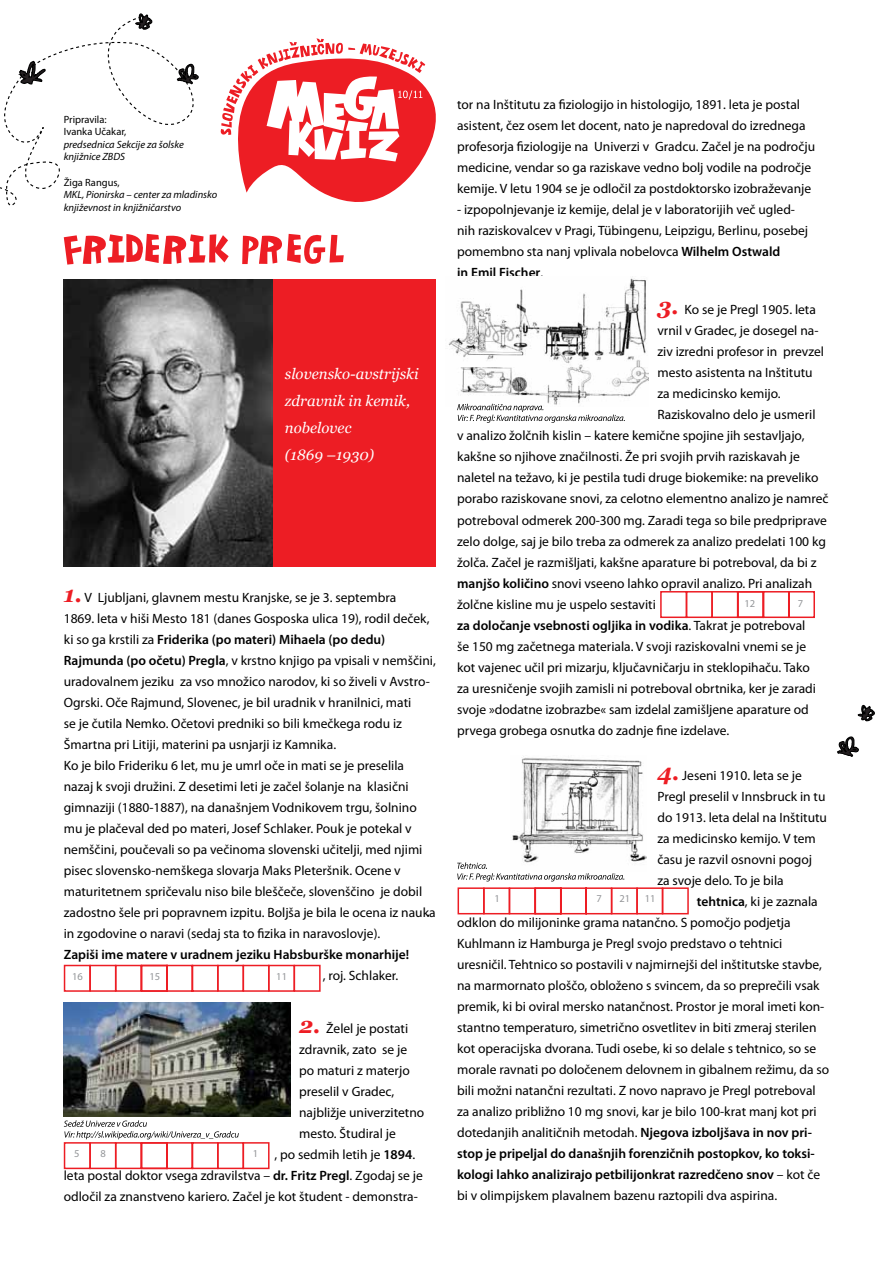
<style>
.page{position:relative;width:893px;height:1263px;background:#fff}
.page>*{position:absolute;margin:0;border:0;box-sizing:border-box;transform-origin:0 0}
.t1{font:italic 15px/27px "Georgia";color:#fff}
.t2{font:13.5px/21px "Myriad Pro";color:#000}
.t3{font:600 13.5px "Myriad Pro";color:#000}
.t4{font:italic 10.5px/12.6px "Myriad Pro";color:#000}
.t5{font:10.5px/12.6px "Myriad Pro";color:#000}
.t6{font:10.5px "Myriad Pro";color:#939598}
.s1{font-family:"Georgia";font-weight:700;font-style:italic;font-size:22.5px;color:#ed1d24}
.s2{font-weight:600}
.s3{font-weight:400}
</style>
<div class="page">
<div style="left:270px;top:279px;width:166px;height:288px;background:#ed1d24"></div>
<svg style="left:837px;top:736px;width:22px;height:21px"></svg>
<svg style="left:857px;top:704px;width:18px;height:17px"></svg>
<svg style="left:0;top:13px;width:436px;height:193px"></svg>
<div style="left:660px;top:591px;width:27px;height:27px;border:2px solid #ed1d24"></div>
<div style="left:686px;top:591px;width:27px;height:27px;border:2px solid #ed1d24"></div>
<div style="left:711px;top:591px;width:27px;height:27px;border:2px solid #ed1d24"></div>
<svg style="left:736px;top:591px;width:79px;height:28px"></svg>
<div style="left:243px;top:965px;width:27px;height:27px;border:2px solid #ed1d24"></div>
<div style="left:268px;top:965px;width:27px;height:27px;border:2px solid #ed1d24"></div>
<div style="left:294px;top:965px;width:27px;height:27px;border:2px solid #ed1d24"></div>
<div style="left:64px;top:965px;width:27px;height:27px;border:2px solid #ed1d24"></div>
<div style="left:89px;top:965px;width:27px;height:27px;border:2px solid #ed1d24"></div>
<div style="left:115px;top:965px;width:27px;height:27px;border:2px solid #ed1d24"></div>
<svg style="left:140px;top:964px;width:79px;height:28px"></svg>
<div style="left:217px;top:965px;width:27px;height:27px;border:2px solid #ed1d24"></div>
<div style="left:636px;top:887px;width:27px;height:27px;border:2px solid #ed1d24"></div>
<div style="left:662px;top:887px;width:27px;height:27px;border:2px solid #ed1d24"></div>
<div style="left:458px;top:887px;width:27px;height:27px;border:2px solid #ed1d24"></div>
<div style="left:483px;top:887px;width:27px;height:27px;border:2px solid #ed1d24"></div>
<div style="left:509px;top:887px;width:27px;height:27px;border:2px solid #ed1d24"></div>
<svg style="left:534px;top:887px;width:79px;height:28px"></svg>
<div style="left:611px;top:887px;width:27px;height:27px;border:2px solid #ed1d24"></div>
<div style="left:243px;top:1142px;width:27px;height:27px;border:2px solid #ed1d24"></div>
<div style="left:217px;top:1142px;width:27px;height:27px;border:2px solid #ed1d24"></div>
<img style="left:64px;top:279px;width:208px;height:288px">
<svg style="left:242px;top:234px;width:102px;height:31px"></svg>
<svg style="left:64px;top:234px;width:165px;height:31px"></svg>
<img style="left:64px;top:1003px;width:227px;height:114px">
<img style="left:448px;top:278px;width:201px;height:126px">
<img style="left:512px;top:756px;width:134px;height:106px">
<svg style="left:64px;top:1120px;width:175px;height:50px"></svg>
<svg style="left:457px;top:404px;width:168px;height:19px"></svg>
<svg style="left:457px;top:862px;width:167px;height:19px"></svg>
<p class="t5" style="left:64px;top:113px;width:64px">Pripravila:<br>Ivanka Učakar,</p>
<p class="t4" style="left:64px;top:138px;width:122px">predsednica Sekcije za šolske knjižnice ZBDS</p>
<p class="t5" style="left:64px;top:176px;width:57px">Žiga Rangus,</p>
<p class="t4" style="left:64px;top:188px;width:155px">MKL, Pionirska – center za mladinsko književnost in knjižničarstvo</p>
<p class="t1" style="left:285px;top:361px;width:135px">slovensko-avstrijski zdravnik in kemik, nobelovec<br>(1869 –1930)</p>
<p class="t2" style="left:64px;top:587px;width:374px"><span class="s1">1.</span> V Ljubljani, glavnem mestu Kranjske, se je 3. septembra<br>1869. leta v hiši Mesto 181 (danes Gosposka ulica 19), rodil deček, ki so ga krstili za <span class="s2">Friderika (po materi) Mihaela (po dedu)<br>Rajmunda (po očetu) Pregla</span>, v krstno knjigo pa vpisali v nemščini, uradovalnem jeziku za vso množico narodov, ki so živeli v Avstro-Ogrski. Oče Rajmund, Slovenec, je bil uradnik v hranilnici, mati<br>se je čutila Nemko. Očetovi predniki so bili kmečkega rodu iz Šmartna pri Litiji, materini pa usnjarji iz Kamnika.<br>Ko je bilo Frideriku 6 let, mu je umrl oče in mati se je preselila nazaj k svoji družini. Z desetimi leti je začel šolanje na klasični gimnaziji (1880-1887), na današnjem Vodnikovem trgu, šolnino mu je plačeval ded po materi, Josef Schlaker. Pouk je potekal v nemščini, poučevali so pa večinoma slovenski učitelji, med njimi pisec slovensko-nemškega slovarja Maks Pleteršnik. Ocene v maturitetnem spričevalu niso bile bleščeče, slovenščino je dobil zadostno šele pri popravnem izpitu. Boljša je bila le ocena iz nauka in zgodovine o naravi (sedaj sta to fizika in naravoslovje).</p>
<p class="t3" style="left:64px;top:946px;width:347px">Zapiši ime matere v uradnem jeziku Habsburške monarhije!</p>
<p class="t2" style="left:323px;top:965px;width:77px">, roj. Schlaker.</p>
<p class="t2" style="left:299px;top:1018px;width:111px"><span class="s1">2.</span> Želel je postati</p>
<p class="t2" style="left:299px;top:1039px;width:110px">zdravnik, zato se je</p>
<p class="t2" style="left:299px;top:1060px;width:112px">po maturi z materjo</p>
<p class="t2" style="left:299px;top:1081px;width:97px">preselil v Gradec,</p>
<p class="t2" style="left:299px;top:1102px;width:127px">najbližje univerzitetno</p>
<p class="t2" style="left:299px;top:1123px;width:98px">mesto. Študiral je</p>
<p class="t2" style="left:274px;top:1144px;width:142px">, po sedmih letih je <span class="s2">1894</span>.</p>
<p class="t2" style="left:64px;top:1165px;width:361px">leta postal doktor vsega zdravilstva – <span class="s2">dr. Fritz Pregl</span>. Zgodaj se je</p>
<p class="t2" style="left:64px;top:1186px;width:356px">odločil za znanstveno kariero. Začel je kot študent - demonstra-</p>
<p class="t6" style="left:72px;top:970px;width:12px">16</p>
<p class="t6" style="left:149px;top:970px;width:12px">15</p>
<p class="t6" style="left:276px;top:970px;width:12px">11</p>
<p class="t6" style="left:74px;top:1147px;width:7px">5</p>
<p class="t6" style="left:101px;top:1147px;width:7px">8</p>
<p class="t6" style="left:253px;top:1147px;width:7px">1</p>
<p class="t2" style="left:457px;top:94px;width:359px">tor na Inštitutu za fiziologijo in histologijo, 1891. leta je postal asistent, čez osem let docent, nato je napredoval do izrednega profesorja fiziologije na Univerzi v Gradcu. Začel je na področju medicine, vendar so ga raziskave vedno bolj vodile na področje kemije. V letu 1904 se je odločil za postdoktorsko izobraževanje</p>
<p class="t2" style="left:457px;top:199px;width:353px">- izpopolnjevanje iz kemije, delal je v laboratorijih več ugled&shy;nih raziskovalcev v Pragi, Tübingenu, Leipzigu, Berlinu, posebej pomembno sta nanj vplivala nobelovca <span class="s2">Wilhelm Ostwald<br>in Emil Fischer</span>.</p>
<p class="t2" style="left:657px;top:299px;width:160px"><span class="s1">3.</span> Ko se je Pregl 1905. leta</p>
<p class="t2" style="left:657px;top:320px;width:163px">vrnil v Gradec, je dosegel na-</p>
<p class="t2" style="left:657px;top:341px;width:168px">ziv izredni profesor in prevzel</p>
<p class="t2" style="left:657px;top:362px;width:157px">mesto asistenta na Inštitutu</p>
<p class="t2" style="left:657px;top:383px;width:125px">za medicinsko kemijo.</p>
<p class="t2" style="left:657px;top:404px;width:160px">Raziskovalno delo je usmeril</p>
<p class="t2" style="left:457px;top:425px;width:349px">v analizo žolčnih kislin – katere kemične spojine jih sestavljajo,</p>
<p class="t2" style="left:457px;top:446px;width:344px">kakšne so njihove značilnosti. Že pri svojih prvih raziskavah je</p>
<p class="t2" style="left:457px;top:467px;width:363px">naletel na težavo, ki je pestila tudi druge biokemike: na preveliko</p>
<p class="t2" style="left:457px;top:488px;width:373px">porabo raziskovane snovi, za celotno elementno analizo je namreč</p>
<p class="t2" style="left:457px;top:509px;width:371px">potreboval odmerek 200-300 mg. Zaradi tega so bile predpriprave</p>
<p class="t2" style="left:457px;top:530px;width:370px">zelo dolge, saj je bilo treba za odmerek za analizo predelati 100 kg</p>
<p class="t2" style="left:457px;top:551px;width:361px">žolča. Začel je razmišljati, kakšne aparature bi potreboval, da bi z</p>
<p class="t2" style="left:457px;top:572px;width:357px"><span class="s2">manjšo količino</span> snovi vseeno lahko opravil analizo. Pri analizah</p>
<p class="t2" style="left:457px;top:593px;width:200px">žolčne kisline mu je uspelo sestaviti</p>
<p class="t3" style="left:457px;top:616px;width:350px">za določanje vsebnosti ogljika in vodika<span class="s3">. Takrat je potreboval</span></p>
<p class="t2" style="left:457px;top:635px;width:351px">še 150 mg začetnega materiala. V svoji raziskovalni vnemi se je</p>
<p class="t2" style="left:457px;top:656px;width:354px">kot vajenec učil pri mizarju, ključavničarju in steklopihaču. Tako</p>
<p class="t2" style="left:457px;top:677px;width:360px">za uresničenje svojih zamisli ni potreboval obrtnika, ker je zaradi</p>
<p class="t2" style="left:457px;top:698px;width:353px">svoje »dodatne izobrazbe« sam izdelal zamišljene aparature od</p>
<p class="t2" style="left:457px;top:719px;width:274px">prvega grobega osnutka do zadnje fine izdelave.</p>
<p class="t6" style="left:744px;top:597px;width:12px">12</p>
<p class="t6" style="left:798px;top:597px;width:7px">7</p>
<p class="t2" style="left:657px;top:765px;width:171px"><span class="s1">4.</span> Jeseni 1910. leta se je<br>Pregl preselil v Innsbruck in tu do 1913. leta delal na Inštitutu za medicinsko kemijo. V tem času je razvil osnovni pogoj za svoje delo. To je bila</p>
<p class="t2" style="left:457px;top:891px;width:374px;text-indent:240px"><span class="s2">tehtnica</span>, ki je zaznala odklon do milijoninke grama natančno. S pomočjo podjetja Kuhlmann iz Hamburga je Pregl svojo predstavo o tehtnici uresničil. Tehtnico so postavili v najmirnejši del inštitutske stavbe, na marmornato ploščo, obloženo s svincem, da so preprečili vsak premik, ki bi oviral mersko natančnost. Prostor je moral imeti kon&shy;stantno temperaturo, simetrično osvetlitev in biti zmeraj sterilen kot operacijska dvorana. Tudi osebe, ki so delale s tehtnico, so se morale ravnati po določenem delovnem in gibalnem režimu, da so bili možni natančni rezultati. Z novo napravo je Pregl potreboval za analizo približno 10 mg snovi, kar je bilo 100-krat manj kot pri dotedanjih analitičnih metodah. <span class="s2">Njegova izboljšava in nov pri&shy;stop je pripeljal do današnjih forenzičnih postopkov, ko toksi&shy;kologi lahko analizirajo petbilijonkrat razredčeno snov</span> – kot če bi v olimpijskem plavalnem bazenu raztopili dva aspirina.</p>
<p class="t6" style="left:494px;top:892px;width:7px">1</p>
<p class="t6" style="left:596px;top:892px;width:7px">7</p>
<p class="t6" style="left:619px;top:892px;width:12px">21</p>
<p class="t6" style="left:645px;top:892px;width:12px">11</p>
</div>
